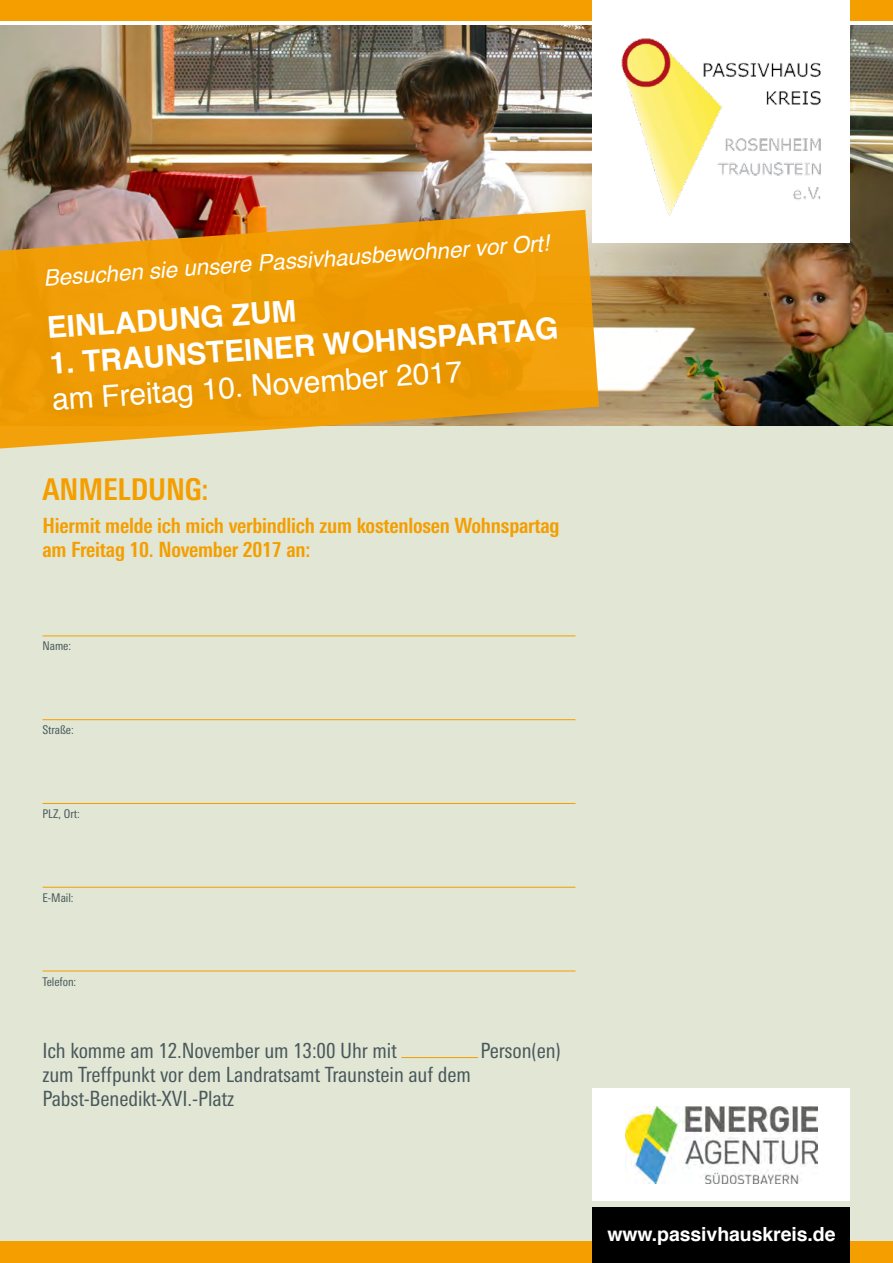
<style>
.page{position:relative;width:893px;height:1263px;background:#fff}
.page>*{position:absolute;margin:0;border:0;box-sizing:border-box;transform-origin:0 0}
.t1{font:700 30px "Helvetica";color:#fff}
.t2{font:30px "Helvetica";color:#fff}
.t3{font:700 condensed 30px "LT Univers";letter-spacing:-.005em;color:#f49e00}
.t4{font:italic 22.5px "Helvetica";color:#fff}
.t5{font:condensed 21px "LT Univers";letter-spacing:-.005em;color:#4a585c}
.t6{font:700 condensed 21px/24px "LT Univers";letter-spacing:-.01em;color:#f49e00}
.t7{font:700 19.5px "Helvetica";letter-spacing:-.005em;color:#fff}
.t8{font:condensed 12px "LT Univers";letter-spacing:-.005em;color:#4a585c}
</style>
<div class="page">
<div style="left:0;top:425px;width:893px;height:838px;background:#e1e7d4"></div>
<img style="left:0;top:26px;width:893px;height:399px">
<svg style="left:0;top:210px;width:599px;height:239px;fill:#ef9d06"></svg>
<div style="left:0;top:0;width:893px;height:21px;background:#f49e00"></div>
<div style="left:592px;top:0;width:258px;height:242px;background:#fff"></div>
<img style="left:621px;top:38px;width:200px;height:178px">
<div style="left:0;top:1242px;width:893px;height:21px;background:#f49e00"></div>
<div style="left:592px;top:1207px;width:258px;height:56px;background:#000"></div>
<div style="left:592px;top:1089px;width:258px;height:112px;background:#fff"></div>
<img style="left:626px;top:1107px;width:191px;height:76px">
<hr style="left:43px;top:635px;width:532px;height:1px;background:#f49e00">
<hr style="left:43px;top:719px;width:532px;height:1px;background:#f49e00">
<hr style="left:43px;top:803px;width:532px;height:1px;background:#f49e00">
<hr style="left:43px;top:887px;width:532px;height:1px;background:#f49e00">
<hr style="left:43px;top:971px;width:532px;height:1px;background:#f49e00">
<hr style="left:401px;top:1057px;width:77px;height:1px;background:#f49e00">
<p class="t4" style="left:42px;top:260px;width:508px;rotate:-4deg">Besuchen sie unsere Passivhausbewohner vor Ort!</p>
<p class="t1" style="left:45px;top:304px;width:251px;rotate:-4deg">EINLADUNG ZUM</p>
<p class="t1" style="left:48px;top:340px;width:512px;rotate:-4deg">1. TRAUNSTEINER WOHNSPARTAG</p>
<p class="t2" style="left:50px;top:377px;width:413px;rotate:-4deg">am Freitag 10. November 2017</p>
<p class="t3" style="left:43px;top:472px;width:168px">ANMELDUNG:</p>
<p class="t6" style="left:43px;top:514px;width:519px">Hiermit melde ich mich verbindlich zum kostenlosen Wohnspartag am Freitag 10. November 2017 an:</p>
<p class="t8" style="left:43px;top:639px;width:30px">Name:</p>
<p class="t8" style="left:43px;top:723px;width:33px">Straße:</p>
<p class="t8" style="left:43px;top:807px;width:39px">PLZ, Ort:</p>
<p class="t8" style="left:43px;top:891px;width:33px">E-Mail:</p>
<p class="t8" style="left:43px;top:975px;width:35px">Telefon:</p>
<p class="t5" style="left:43px;top:1039px;width:356px">Ich komme am 12.November um 13:00 Uhr mit</p>
<p class="t5" style="left:480px;top:1039px;width:82px">Person(en)</p>
<p class="t5" style="left:43px;top:1063px;width:430px">zum Treffpunkt vor dem Landratsamt Traunstein auf dem</p>
<p class="t5" style="left:43px;top:1087px;width:193px">Pabst-Benedikt-XVI.-Platz</p>
<p class="t7" style="left:607px;top:1218px;width:230px">www.passivhauskreis.de</p>
</div>
